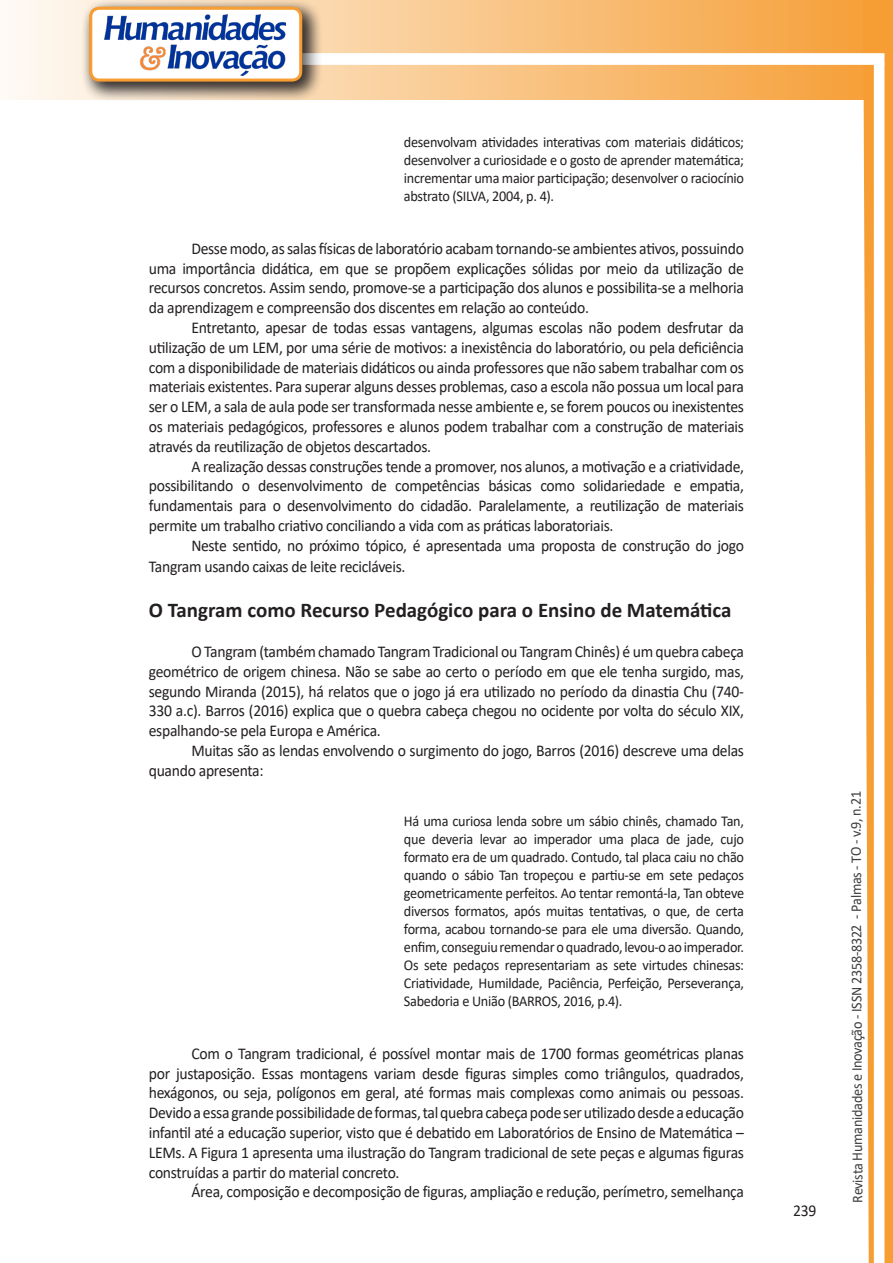
<style>
.page{position:relative;width:893px;height:1263px;background:#fff}
.page>*{position:absolute;margin:0;border:0;box-sizing:border-box;transform-origin:0 0}
.Titulo_2{font:700 21px "Calibri";color:#231f20}
.texto{font:16.5px/19.8px "Calibri";letter-spacing:-.02em;color:#231f20;text-align:justify;scale:.95 1}
.citacao{font:15px/18px "Calibri";letter-spacing:-.02em;color:#231f20;text-align:justify;scale:.95 1}
.t1{font:15px "Calibri";letter-spacing:-.025em;color:#3e3e3f;scale:.95 1}
</style>
<div class="page">
<svg style="left:5px;top:0;width:858px;height:100px;background:#f9c484"></svg>
<div style="left:302px;top:53px;width:582px;height:12px;background:#fff;border:2px solid #fff"></div>
<svg style="left:863px;top:0;width:30px;height:1263px"></svg>
<div style="left:81px;top:0;width:241px;height:102px;background:#231f20;opacity:.75"></div>
<svg style="left:91px;top:8px;width:210px;height:72px"></svg>
<div style="left:89px;top:7px;width:213px;height:75px;border:3px solid #f69e34;border-radius:9px"></div>
<p class="citacao" style="left:404px;top:133px;width:360px">desenvolvam atividades interativas com materiais didáticos; desenvolver a curiosidade e o gosto de aprender matemática; incrementar uma maior participação; desenvolver o raciocínio abstrato (SILVA, 2004, p. 4).</p>
<p class="texto" style="left:149px;top:238px;width:628px;text-indent:43px">Desse modo, as salas físicas de laboratório acabam tornando-se ambientes ativos, possuindo uma importância didática, em que se propõem explicações sólidas por meio da utilização de recursos concretos. Assim sendo, promove-se a participação dos alunos e possibilita-se a melhoria da aprendizagem e compreensão dos discentes em relação ao conteúdo.</p>
<p class="texto" style="left:149px;top:317px;width:628px;text-indent:43px">Entretanto, apesar de todas essas vantagens, algumas escolas não podem desfrutar da utilização de um LEM, por uma série de motivos: a inexistência do laboratório, ou pela deficiência com a disponibilidade de materiais didáticos ou ainda professores que não sabem trabalhar com os materiais existentes. Para superar alguns desses problemas, caso a escola não possua um local para ser o LEM, a sala de aula pode ser transformada nesse ambiente e, se forem poucos ou inexistentes os materiais pedagógicos, professores e alunos podem trabalhar com a construção de materiais através da reutilização de objetos descartados.</p>
<p class="texto" style="left:149px;top:456px;width:628px;text-indent:43px">A realização dessas construções tende a promover, nos alunos, a motivação e a criatividade, possibilitando o desenvolvimento de competências básicas como solidariedade e empatia, fundamentais para o desenvolvimento do cidadão. Paralelamente, a reutilização de materiais permite um trabalho criativo conciliando a vida com as práticas laboratoriais.</p>
<p class="texto" style="left:149px;top:534px;width:628px;line-height:21.6px;text-indent:43px">Neste sentido, no próximo tópico, é apresentada uma proposta de construção do jogo<br>Tangram usando caixas de leite recicláveis.</p>
<p class="Titulo_2" style="left:149px;top:595px;width:584px">O Tangram como Recurso Pedagógico para o Ensino de Matemática</p>
<p class="texto" style="left:149px;top:641px;width:628px;text-indent:43px">O Tangram (também chamado Tangram Tradicional ou Tangram Chinês) é um quebra cabeça geométrico de origem chinesa. Não se sabe ao certo o período em que ele tenha surgido, mas, segundo Miranda (2015), há relatos que o jogo já era utilizado no período da dinastia Chu (740- 330 a.c). Barros (2016) explica que o quebra cabeça chegou no ocidente por volta do século XIX, espalhando-se pela Europa e América.</p>
<p class="texto" style="left:149px;top:740px;width:628px;text-indent:43px">Muitas são as lendas envolvendo o surgimento do jogo, Barros (2016) descreve uma delas quando apresenta:</p>
<p class="citacao" style="left:404px;top:812px;width:360px">Há uma curiosa lenda sobre um sábio chinês, chamado Tan, que deveria levar ao imperador uma placa de jade, cujo formato era de um quadrado. Contudo, tal placa caiu no chão quando o sábio Tan tropeçou e partiu-se em sete pedaços geometricamente perfeitos. Ao tentar remontá-la, Tan obteve diversos formatos, após muitas tentativas, o que, de certa forma, acabou tornando-se para ele uma diversão. Quando, enfim, conseguiu remendar o quadrado, levou-o ao imperador.<br>Os sete pedaços representariam as sete virtudes chinesas:<br>Criatividade, Humildade, Paciência, Perfeição, Perseverança, Sabedoria e União (BARROS, 2016, p.4).</p>
<p class="texto" style="left:149px;top:1043px;width:628px;text-indent:43px">Com o Tangram tradicional, é possível montar mais de 1700 formas geométricas planas por justaposição. Essas montagens variam desde figuras simples como triângulos, quadrados, hexágonos, ou seja, polígonos em geral, até formas mais complexas como animais ou pessoas.<br>Devido a essa grande possibilidade de formas, tal quebra cabeça pode ser utilizado desde a educação infantil até a educação superior, visto que é debatido em Laboratórios de Ensino de Matemática – LEMs. A Figura 1 apresenta uma ilustração do Tangram tradicional de sete peças e algumas figuras construídas a partir do material concreto.</p>
<p class="texto" style="left:191px;top:1181px;width:583px">Área, composição e decomposição de figuras, ampliação e redução, perímetro, semelhança</p>
<p class="texto" style="left:793px;top:1200px;width:26px">239</p>
<p class="t1" style="left:846px;top:1203px;width:435px;rotate:-90deg">Revista Humanidades e Inovação - ISSN 2358-8322 - Palmas - TO - v.9, n.21</p>
</div>
